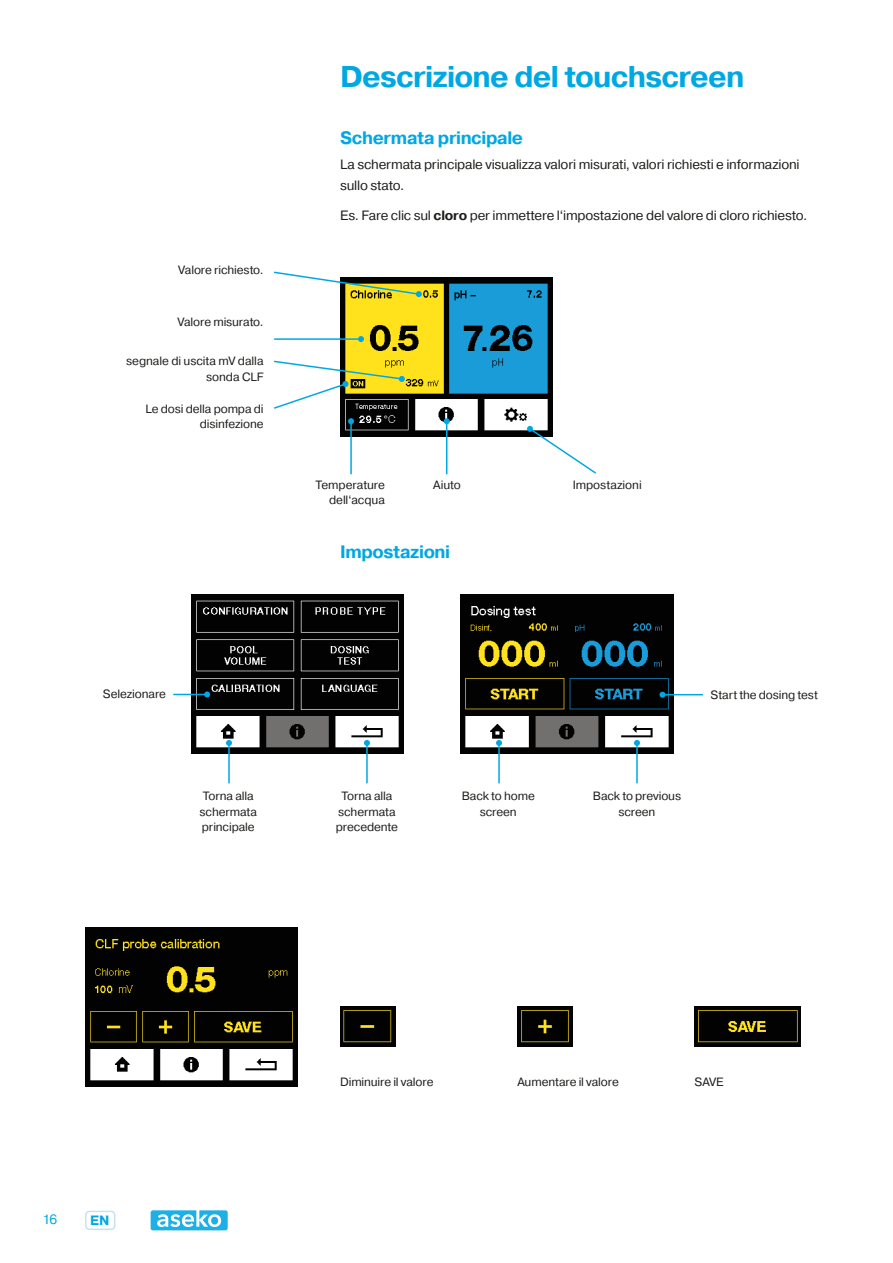
<style>
.page{position:relative;width:893px;height:1263px;background:#fff}
.page>*{position:absolute;margin:0;border:0;box-sizing:border-box;transform-origin:0 0}
.Nadpis_1{font:700 30px "Pragmatica";letter-spacing:-.03em;color:#00a8e3}
.Nadpis_2{font:700 18px "Pragmatica";letter-spacing:-.025em;color:#00a8e3}
.t1{font:13.5px/21px "Pragmatica";letter-spacing:-.015em;color:#1d1d1b}
.t2{font:13.5px "Pragmatica";color:#00a8e3}
.t3{font:700 13.5px "Pragmatica";color:#00a8e3}
.t4{font:12px/15.8px "Pragmatica";letter-spacing:-.01em;color:#1d1d1b;text-align:right}
.s1{font-weight:700}
</style>
<div class="page">
<div style="left:85px;top:1211px;width:30px;height:19px;border:2px solid #c7e2f4;border-radius:4px"></div>
<svg style="left:151px;top:1210px;width:77px;height:20px"></svg>
<img style="left:340px;top:277px;width:213px;height:160px">
<img style="left:191px;top:594px;width:213px;height:160px">
<img style="left:461px;top:594px;width:213px;height:160px">
<img style="left:85px;top:927px;width:213px;height:160px">
<img style="left:340px;top:1007px;width:55px;height:39px">
<img style="left:517px;top:1007px;width:55px;height:39px">
<img style="left:694px;top:1007px;width:107px;height:39px">
<svg style="left:274px;top:271px;width:148px;height:26px"></svg>
<hr style="left:275px;top:338px;width:86px;height:2px;background:#00a8e3">
<svg style="left:358px;top:336px;width:6px;height:6px"></svg>
<hr style="left:350px;top:421px;width:2px;height:53px;background:#00a8e3">
<svg style="left:348px;top:418px;width:6px;height:6px"></svg>
<hr style="left:446px;top:421px;width:1px;height:53px;background:#00a8e3">
<svg style="left:444px;top:418px;width:6px;height:6px"></svg>
<svg style="left:274px;top:360px;width:131px;height:50px"></svg>
<svg style="left:527px;top:425px;width:69px;height:49px"></svg>
<hr style="left:228px;top:743px;width:2px;height:40px;background:#00a8e3">
<svg style="left:226px;top:740px;width:6px;height:6px"></svg>
<hr style="left:366px;top:743px;width:2px;height:40px;background:#00a8e3">
<svg style="left:364px;top:740px;width:6px;height:6px"></svg>
<hr style="left:174px;top:694px;width:33px;height:1px;background:#00a8e3">
<svg style="left:204px;top:691px;width:6px;height:6px"></svg>
<hr style="left:498px;top:743px;width:2px;height:40px;background:#00a8e3">
<svg style="left:496px;top:740px;width:6px;height:6px"></svg>
<hr style="left:636px;top:743px;width:2px;height:40px;background:#00a8e3">
<svg style="left:634px;top:740px;width:6px;height:6px"></svg>
<hr style="left:662px;top:694px;width:40px;height:1px;background:#00a8e3">
<svg style="left:659px;top:692px;width:6px;height:6px"></svg>
<p class="Nadpis_1" style="left:340px;top:58px;width:406px">Descrizione del touchscreen</p>
<p class="t4" style="left:178px;top:262px;width:87px">Valore richiesto.</p>
<p class="t4" style="left:177px;top:314px;width:88px">Valore misurato.</p>
<p class="t4" style="left:126px;top:354px;width:139px">segnale di uscita mV dalla sonda CLF</p>
<p class="t4" style="left:146px;top:401px;width:120px">Le dosi della pompa di disinfezione</p>
<p class="t4" style="left:103px;top:686px;width:65px">Selezionare</p>
<p class="Nadpis_2" style="left:340px;top:126px;width:185px">Schermata principale</p>
<p class="t1" style="left:340px;top:154px;width:461px">La schermata principale visualizza valori misurati, valori richiesti e informazioni sullo stato.</p>
<p class="t1" style="left:340px;top:205px;width:469px">Es. Fare clic sul <span class="s1">cloro</span> per immettere l‘impostazione del valore di cloro richiesto.</p>
<p class="t4" style="left:316px;top:477px;width:71px">Temperature dell‘acqua</p>
<p class="t4" style="left:433px;top:477px;width:29px">Aiuto</p>
<p class="Nadpis_2" style="left:340px;top:540px;width:112px">Impostazioni</p>
<p class="t4" style="left:573px;top:477px;width:70px">Impostazioni</p>
<p class="t4" style="left:711px;top:687px;width:109px">Start the dosing test</p>
<p class="t4" style="left:200px;top:788px;width:59px;text-align:left">Torna alla schermata principale</p>
<p class="t4" style="left:336px;top:788px;width:64px;text-align:center">Torna alla schermata precedente</p>
<p class="t4" style="left:462px;top:788px;width:75px;text-align:center">Back to home screen</p>
<p class="t4" style="left:593px;top:788px;width:90px;text-align:center">Back to previous screen</p>
<p class="t2" style="left:43px;top:1211px;width:16px">16</p>
<p class="t3" style="left:90px;top:1212px;width:21px">EN</p>
<p class="t4" style="left:340px;top:1074px;width:95px">Diminuire il valore</p>
<p class="t4" style="left:517px;top:1074px;width:103px">Aumentare il valore</p>
<p class="t4" style="left:694px;top:1074px;width:31px">SAVE</p>
</div>
